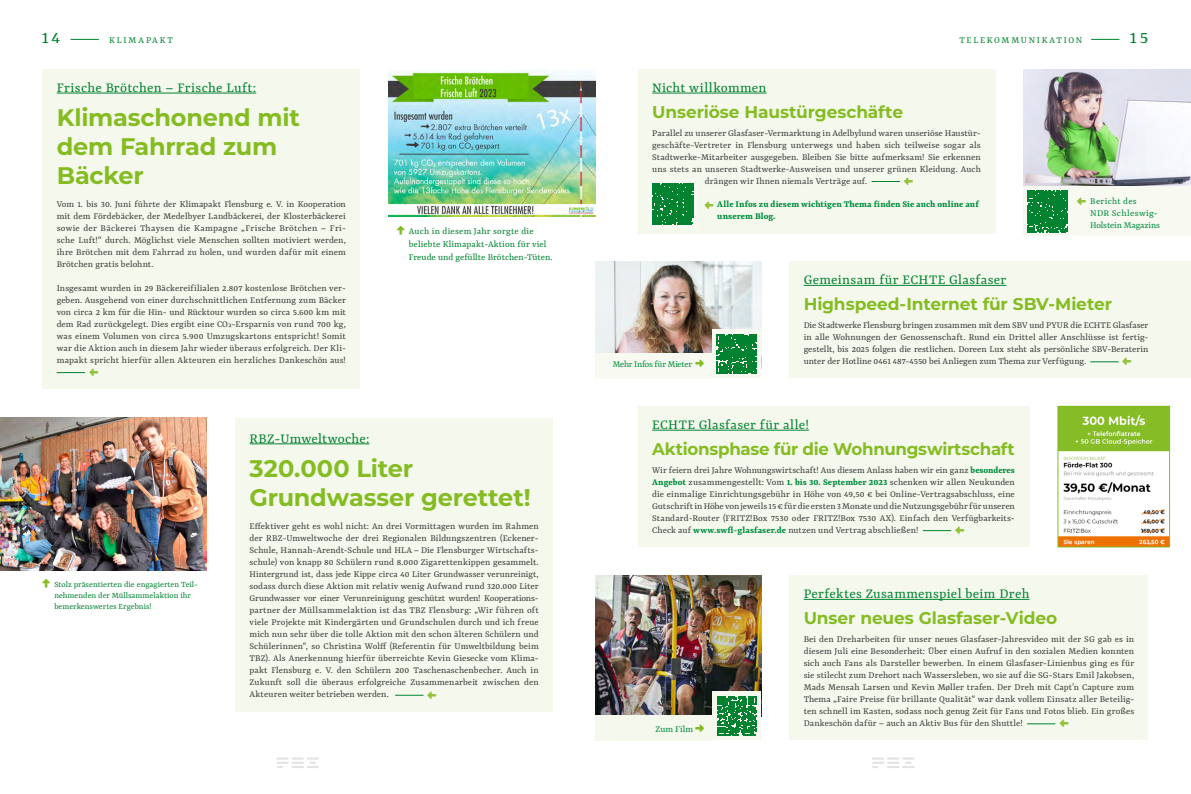
<style>
.page{position:relative;width:1191px;height:794px;background:#fff}
.page>*{position:absolute;margin:0;border:0;box-sizing:border-box;transform-origin:0 0}
.t1{font:700 24px/28.8px "Montserrat";letter-spacing:-.01em;color:#85bc22}
.t2{font:20px "Yrsa";color:#008230}
.t3{font:700 17px "Montserrat";letter-spacing:-.01em;color:#85bc22}
.t4{font:15px "Yrsa";letter-spacing:.02em;color:#008230}
.t5{font:10px/12px "Yrsa";letter-spacing:.005em;color:#3b3b3a;text-align:justify}
.t6{font:10px/13px "Yrsa";letter-spacing:.01em;color:#008230}
.t7{font:10px/12px "Yrsa";letter-spacing:-.005em;color:#008b3e}
.t8{font:700 10px/12px "Yrsa";letter-spacing:.005em;color:#008b3e}
.t9{font:10px "Yrsa";letter-spacing:.17em;color:#008230}
.t10{font:10px "Yrsa";letter-spacing:.185em;color:#008230}
.t11{font:9px/10.8px "Yrsa";color:#008230}
.s1{color:#85bc22}
.s2{font-weight:700;color:#008b3e}
</style>
<div class="page">
<svg style="left:277px;top:757px;width:42px;height:11px"></svg>
<svg style="left:872px;top:757px;width:42px;height:11px"></svg>
<div style="left:638px;top:69px;width:357px;height:164px;background:#f5f9ed"></div>
<hr style="left:652px;top:93px;width:114px;height:1px;background:#008230">
<div style="left:638px;top:406px;width:391px;height:141px;background:#f5f9ed"></div>
<hr style="left:652px;top:430px;width:157px;height:1px;background:#008230">
<div style="left:789px;top:261px;width:402px;height:117px;background:#f5f9ed"></div>
<hr style="left:803px;top:285px;width:203px;height:1px;background:#008230">
<img style="left:1023px;top:69px;width:168px;height:118px">
<img style="left:1059px;top:408px;width:109px;height:137px">
<div style="left:1057px;top:406px;width:113px;height:141px;border:1px solid #85bc22"></div>
<img style="left:595px;top:261px;width:166px;height:92px">
<img style="left:595px;top:575px;width:166px;height:140px">
<div style="left:789px;top:575px;width:359px;height:165px;background:#f5f9ed"></div>
<hr style="left:803px;top:599px;width:226px;height:1px;background:#008230">
<div style="left:712px;top:330px;width:49px;height:48px;background:#f8faf2"></div>
<svg style="left:717px;top:334px;width:40px;height:40px"></svg>
<div style="left:1023px;top:187px;width:49px;height:49px;background:linear-gradient(to bottom,#f8faf2,#f8faf2)"></div>
<div style="left:1027px;top:191px;width:41px;height:41px;background:#008230"></div>
<div style="left:648px;top:179px;width:49px;height:50px;background:#f8faf2"></div>
<div style="left:652px;top:183px;width:41px;height:42px;background:#008230"></div>
<div style="left:712px;top:691px;width:49px;height:49px;background:#f5f9ed"></div>
<svg style="left:717px;top:696px;width:39px;height:39px"></svg>
<div style="left:595px;top:353px;width:117px;height:25px;background:#f8faf2"></div>
<div style="left:1068px;top:187px;width:123px;height:49px;background:#f8faf2"></div>
<div style="left:595px;top:715px;width:117px;height:25px;background:#f5f9ed"></div>
<div style="left:235px;top:417px;width:318px;height:294px;background:#f5f9ed"></div>
<hr style="left:249px;top:443px;width:120px;height:1px;background:#008230">
<img style="left:0;top:417px;width:207px;height:153px">
<div style="left:43px;top:69px;width:317px;height:320px;background:#f5f9ed"></div>
<hr style="left:57px;top:93px;width:199px;height:1px;background:#008230">
<img style="left:388px;top:69px;width:207px;height:148px">
<svg style="left:71px;top:39px;width:28px;height:1px"></svg>
<svg style="left:1091px;top:39px;width:28px;height:1px"></svg>
<svg style="left:871px;top:181px;width:29px;height:1px"></svg>
<svg style="left:923px;top:530px;width:29px;height:2px"></svg>
<svg style="left:1090px;top:361px;width:29px;height:2px"></svg>
<svg style="left:1027px;top:723px;width:29px;height:2px"></svg>
<svg style="left:395px;top:694px;width:29px;height:2px"></svg>
<svg style="left:57px;top:372px;width:29px;height:2px"></svg>
<h2 class="t2" style="left:42px;top:26px;width:20px">14</h2>
<p class="t10" style="left:109px;top:34px;width:65px">KLIMAPAKT</p>
<p class="t9" style="left:959px;top:34px;width:124px">TELEKOMMUNIKATION</p>
<h2 class="t2" style="left:1129px;top:26px;width:20px">15</h2>
<h3 class="t4" style="left:57px;top:79px;width:201px">Frische Brötchen – Frische Luft:</h3>
<h1 class="t1" style="left:57px;top:102px;width:244px">Klimaschonend mit dem Fahrrad zum<br>Bäcker</h1>
<p class="t5" style="left:57px;top:198px;width:291px">Vom 1. bis 30. Juni führte der Klimapakt Flensburg e. V. in Kooperation mit dem Fördebäcker, der Medelbyer Landbäckerei, der Klosterbäckerei sowie der Bäckerei Thaysen die Kampagne „Frische Brötchen – Fri&shy;sche Luft!“ durch. Möglichst viele Menschen sollten motiviert werden, ihre Brötchen mit dem Fahrrad zu holen, und wurden dafür mit einem Brötchen gratis belohnt.</p>
<p class="t5" style="left:57px;top:282px;width:291px">Insgesamt wurden in 29 Bäckereifilialen 2.807 kostenlose Brötchen ver&shy;geben. Ausgehend von einer durchschnittlichen Entfernung zum Bäcker von circa 2 km für die Hin- und Rücktour wurden so circa 5.600 km mit dem Rad zurückgelegt. Dies ergibt eine CO2-Ersparnis von rund 700 kg, was einem Volumen von circa 5.900 Umzugskartons entspricht! Somit war die Aktion auch in diesem Jahr wieder überaus erfolgreich. Der Kli&shy;mapakt spricht hierfür allen Akteuren ein herzliches Dankeschön aus!</p>
<p class="t6" style="left:409px;top:224px;width:145px">Auch in diesem Jahr sorgte die beliebte Klimapakt-Aktion für viel<br>Freude und gefüllte Brötchen-Tüten.</p>
<p class="t11" style="left:54px;top:579px;width:145px">Stolz präsentierten die engagierten Teil&shy;nehmenden der Müllsammelaktion ihr bemerkenswertes Ergebnis!</p>
<h3 class="t4" style="left:249px;top:430px;width:121px">RBZ-Umweltwoche:</h3>
<h1 class="t1" style="left:249px;top:453px;width:283px">320.000 Liter<br>Grundwasser gerettet!</h1>
<p class="t5" style="left:249px;top:520px;width:291px">Effektiver geht es wohl nicht: An drei Vormittagen wurden im Rahmen der RBZ-Umweltwoche der drei Regionalen Bildungszentren (Eckener-Schule, Hannah-Arendt-Schule und HLA – Die Flensburger Wirtschafts&shy;schule) von knapp 80 Schülern rund 8.000 Zigarettenkippen gesammelt.<br>Hintergrund ist, dass jede Kippe circa 40 Liter Grundwasser verunreinigt, sodass durch diese Aktion mit relativ wenig Aufwand rund 320.000 Liter Grundwasser vor einer Verunreinigung geschützt wurden! Kooperations&shy;partner der Müllsammelaktion ist das TBZ Flensburg: „Wir führen oft viele Projekte mit Kindergärten und Grundschulen durch und ich freue mich nun sehr über die tolle Aktion mit den schon älteren Schülern und Schülerinnen“, so Christina Wolff (Referentin für Umweltbildung beim TBZ). Als Anerkennung hierfür überreichte Kevin Giesecke vom Klima&shy;pakt Flensburg e. V. den Schülern 200 Taschenaschenbecher. Auch in Zukunft soll die überaus erfolgreiche Zusammenarbeit zwischen den Akteuren weiter betrieben werden.</p>
<h3 class="t4" style="left:652px;top:79px;width:116px">Nicht willkommen</h3>
<h3 class="t3" style="left:652px;top:100px;width:252px">Unseriöse Haustürgeschäfte</h3>
<p class="t5" style="left:652px;top:127px;width:329px">Parallel zu unserer Glasfaser-Vermarktung in Adelbylund waren unseriöse Haustür-</p>
<p class="t5" style="left:652px;top:139px;width:330px">geschäfte-Vertreter in Flensburg unterwegs und haben sich teilweise sogar als</p>
<p class="t5" style="left:652px;top:151px;width:330px">Stadtwerke-Mitarbeiter ausgegeben. Bleiben Sie bitte aufmerksam! Sie erkennen</p>
<p class="t5" style="left:652px;top:163px;width:330px">uns stets an unseren Stadtwerke-Ausweisen und unserer grünen Kleidung. Auch</p>
<p class="t5" style="left:705px;top:175px;width:164px">drängen wir Ihnen niemals Verträge auf.</p>
<p class="t8" style="left:717px;top:198px;width:263px">Alle Infos zu diesem wichtigen Thema finden Sie auch online auf unserem Blog.</p>
<p class="t7" style="left:1090px;top:194px;width:71px">Bericht des<br>NDR Schleswig-<br>Holstein Magazins</p>
<p class="t7" style="left:612px;top:358px;width:86px">Mehr Infos für Mieter <span class="s1">▼</span></p>
<h3 class="t4" style="left:803px;top:272px;width:204px">Gemeinsam für ECHTE Glasfaser</h3>
<h3 class="t3" style="left:803px;top:292px;width:310px">Highspeed-Internet für SBV-Mieter</h3>
<p class="t5" style="left:803px;top:319px;width:346px;text-align:left">Die Stadtwerke Flensburg bringen zusammen mit dem SBV und PYUR die ECHTE Glasfaser in alle Wohnungen der Genossenschaft. Rund ein Drittel aller Anschlüsse ist fertig&shy;gestellt, bis 2025 folgen die restlichen. Doreen Lux steht als persönliche SBV-Beraterin unter der Hotline 0461 487-4550 bei Anliegen zum Thema zur Verfügung.</p>
<h3 class="t4" style="left:652px;top:416px;width:158px">ECHTE Glasfaser für alle!</h3>
<h3 class="t3" style="left:652px;top:437px;width:364px">Aktionsphase für die Wohnungswirtschaft</h3>
<p class="t5" style="left:652px;top:464px;width:364px">Wir feiern drei Jahre Wohnungswirtschaft! Aus diesem Anlass haben wir ein ganz <span class="s2">besonderes Angebot</span> zusammengestellt: Vom <span class="s2">1. bis 30. September 2023</span> schenken wir allen Neukunden die einmalige Einrichtungsgebühr in Höhe von 49,50 € bei Online-Vertragsabschluss, eine Gutschrift in Höhe von jeweils 15 € für die ersten 3 Monate und die Nutzungsgebühr für unseren Standard-Router (FRITZ!Box 7530 oder FRITZ!Box 7530 AX). Einfach den Verfügbarkeits-Check auf <span class="s2">www.swfl-glasfaser.de</span> nutzen und Vertrag abschließen!</p>
<p class="t7" style="left:655px;top:722px;width:43px">Zum Film <span class="s1">▼</span></p>
<h3 class="t4" style="left:803px;top:585px;width:227px">Perfektes Zusammenspiel beim Dreh</h3>
<h3 class="t3" style="left:803px;top:606px;width:255px">Unser neues Glasfaser-Video</h3>
<p class="t5" style="left:803px;top:633px;width:332px">Bei den Dreharbeiten für unser neues Glasfaser-Jahresvideo mit der SG gab es in diesem Juli eine Besonderheit: Über einen Aufruf in den sozialen Medien konnten sich auch Fans als Darsteller bewerben. In einem Glasfaser-Linienbus ging es für sie stilecht zum Drehort nach Wassersleben, wo sie auf die SG-Stars Emil Jakobsen, Mads Mensah Larsen und Kevin Møller trafen. Der Dreh mit Capt’n Capture zum Thema „Faire Preise für brillante Qualität“ war dank vollem Einsatz aller Beteilig&shy;ten schnell im Kasten, sodass noch genug Zeit für Fans und Fotos blieb. Ein großes Dankeschön dafür – auch an Aktiv Bus für den Shuttle!</p>
</div>
